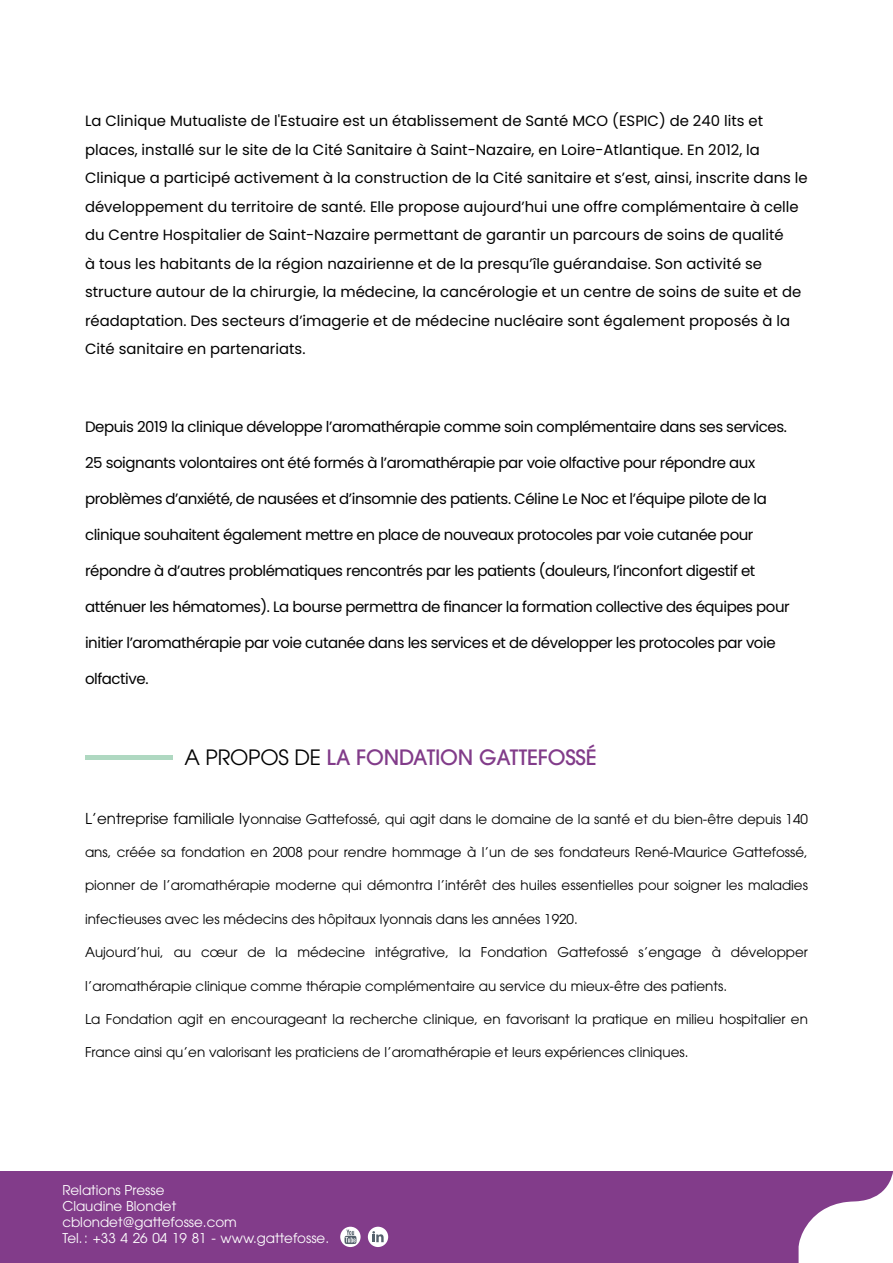
<style>
.page{position:relative;width:893px;height:1263px;background:#fff}
.page>*{position:absolute;margin:0;border:0;box-sizing:border-box;transform-origin:0 0}
.t1{font:500 21px "ITC Avant Garde Pro";letter-spacing:-.01em;color:#823c8a}
.t2{font:15px "Poppins";letter-spacing:-.03em;color:#000}
.t3{font:14.85px/28.5px "Poppins";color:#000}
.t4{font:13.5px "ITC Avant Garde Pro";color:#000}
.t5{font:13.5px/16.2px "ITC Avant Garde Pro";color:#fff}
.s1{font-weight:400;color:#000}
.s2{font-size:15px}
</style>
<div class="page">
<div style="left:0;top:1171px;width:893px;height:92px;background:#823c8a"></div>
<svg style="left:799px;top:1172px;width:94px;height:91px"></svg>
<div style="left:85px;top:755px;width:88px;height:5px;background:#afd8c1"></div>
<svg style="left:340px;top:1227px;width:21px;height:20px"></svg>
<svg style="left:345px;top:1229px;width:11px;height:15px"></svg>
<div style="left:368px;top:1227px;width:20px;height:20px;background:#fff;border-radius:50%"></div>
<svg style="left:372px;top:1231px;width:12px;height:11px"></svg>
<p class="t3" style="left:85px;top:107px;width:724px">La Clinique Mutualiste de l'Estuaire est un établissement de Santé MCO (ESPIC) de 240 lits et places, installé sur le site de la Cité Sanitaire à Saint-Nazaire, en Loire-Atlantique. En 2012, la Clinique a participé activement à la construction de la Cité sanitaire et s’est, ainsi, inscrite dans le développement du territoire de santé. Elle propose aujourd’hui une offre complémentaire à celle du Centre Hospitalier de Saint-Nazaire permettant de garantir un parcours de soins de qualité<br>à tous les habitants de la région nazairienne et de la presqu’île guérandaise. Son activité se structure autour de la chirurgie, la médecine, la cancérologie et un centre de soins de suite et de réadaptation. Des secteurs d’imagerie et de médecine nucléaire sont également proposés à la Cité sanitaire en partenariats.</p>
<p class="t2" style="left:85px;top:418px;width:703px">Depuis 2019 la clinique développe l’aromathérapie comme soin complémentaire dans ses services.</p>
<p class="t2" style="left:85px;top:454px;width:672px">25 soignants volontaires ont été formés à l’aromathérapie par voie olfactive pour répondre aux</p>
<p class="t2" style="left:85px;top:490px;width:683px">problèmes d’anxiété, de nausées et d’insomnie des patients. Céline Le Noc et l’équipe pilote de la</p>
<p class="t2" style="left:85px;top:526px;width:670px">clinique souhaitent également mettre en place de nouveaux protocoles par voie cutanée pour</p>
<p class="t2" style="left:85px;top:562px;width:672px">répondre à d’autres problématiques rencontrés par les patients (douleurs, l’inconfort digestif et</p>
<p class="t2" style="left:85px;top:598px;width:706px">atténuer les hématomes). La bourse permettra de financer la formation collective des équipes pour</p>
<p class="t2" style="left:85px;top:634px;width:692px">initier l’aromathérapie par voie cutanée dans les services et de développer les protocoles par voie</p>
<p class="t2" style="left:85px;top:670px;width:65px">olfactive.</p>
<h1 class="t1" style="left:185px;top:744px;width:414px"><span class="s1">A PROPOS DE</span> LA FONDATION GATTEFOSSÉ</h1>
<p class="t4" style="left:85px;top:810px;width:724px"><span class="s2">L’entreprise familiale ly</span>onnaise Gattefossé, qui agit dans le domaine de la santé et du bien-être depuis 140</p>
<p class="t4" style="left:85px;top:844px;width:724px">ans, créée sa fondation en 2008 pour rendre hommage à l’un de ses fondateurs René-Maurice Gattefossé,</p>
<p class="t4" style="left:85px;top:877px;width:724px">pionner de l’aromathérapie moderne qui démontra l’intérêt des huiles essentielles pour soigner les maladies</p>
<p class="t4" style="left:85px;top:910px;width:494px">infectieuses avec les médecins des hôpitaux lyonnais dans les années 1920.</p>
<p class="t4" style="left:85px;top:944px;width:724px">Aujourd’hui, au cœur de la médecine intégrative, la Fondation Gattefossé s’engage à développer</p>
<p class="t4" style="left:85px;top:977px;width:644px">l’aromathérapie clinique comme thérapie complémentaire au service du mieux-être des patients.</p>
<p class="t4" style="left:85px;top:1011px;width:724px">La Fondation agit en encourageant la recherche clinique, en favorisant la pratique en milieu hospitalier en</p>
<p class="t4" style="left:85px;top:1044px;width:605px">France ainsi qu’en valorisant les praticiens de l’aromathérapie et leurs expériences cliniques.</p>
<p class="t5" style="left:62px;top:1182px;width:268px">Relations Presse<br>Claudine Blondet cblondet@gattefosse.com<br>Tel.: +33 4 26 04 19 81 - www.gattefosse.</p>
</div>
